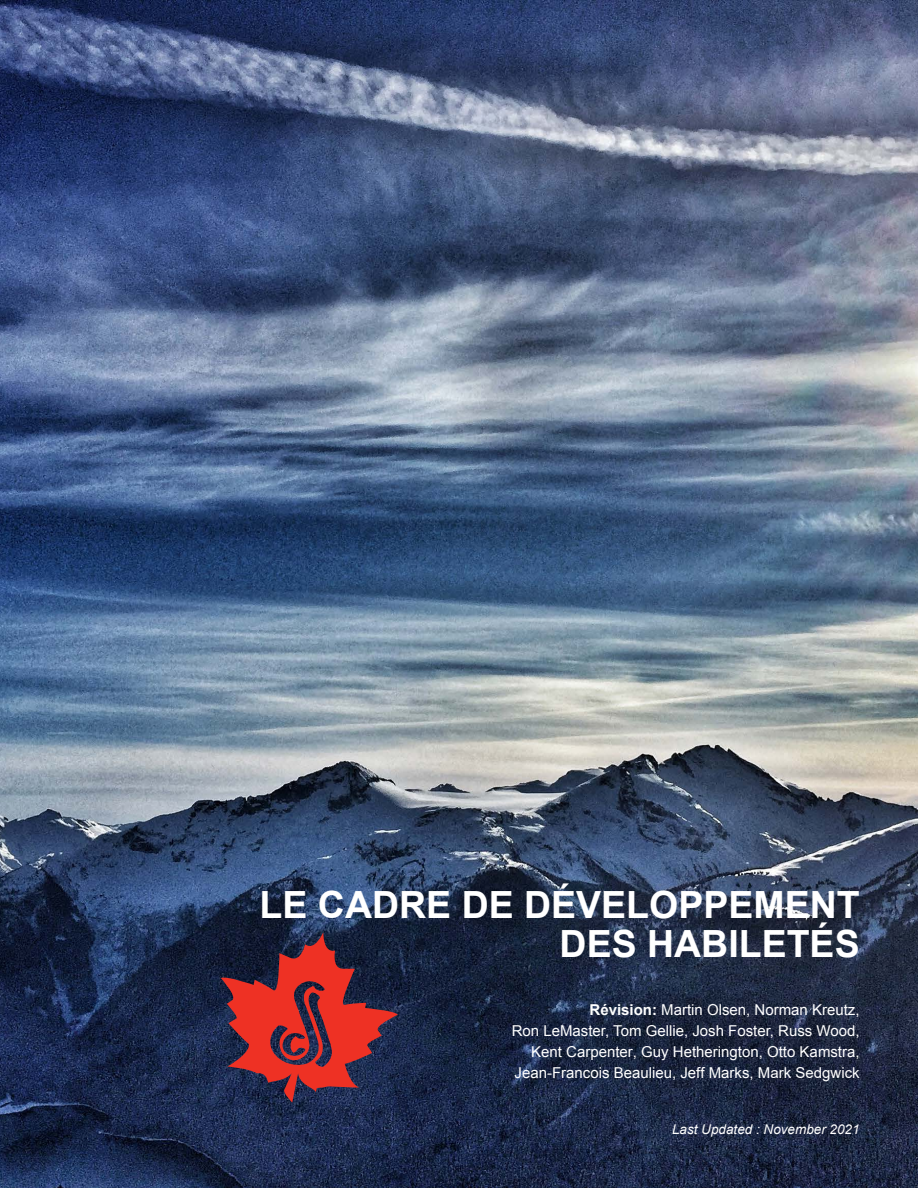
<style>
.page{position:relative;width:918px;height:1188px;background:#fff}
.page>*{position:absolute;margin:0;border:0;box-sizing:border-box;transform-origin:0 0}
.t1{font:700 37.5px/39px "Arial";color:#fff;text-align:right}
.t2{font:15px/21px "Arial";color:#fff;text-align:right}
.t3{font:italic 13.5px "Arial";color:#fff}
.s1{font-weight:700}
</style>
<div class="page">
<img style="left:0;top:0;width:918px;height:1188px">
<svg style="left:221px;top:932px;width:177px;height:171px;background:#722a36"></svg>
<h1 class="t1" style="left:260px;top:887px;width:602px">LE CADRE DE DÉVELOPPEMENT<br>DES HABILETÉS</h1>
<p class="t2" style="left:512px;top:999px;width:349px"><span class="s1">Révision:</span> Martin Olsen, Norman Kreutz,<br>Ron LeMaster, Tom Gellie, Josh Foster, Russ Wood, Kent Carpenter, Guy Hetherington, Otto Kamstra, Jean-Francois Beaulieu, Jeff Marks, Mark Sedgwick</p>
<p class="t3" style="left:672px;top:1121px;width:189px">Last Updated : November 2021</p>
</div>
